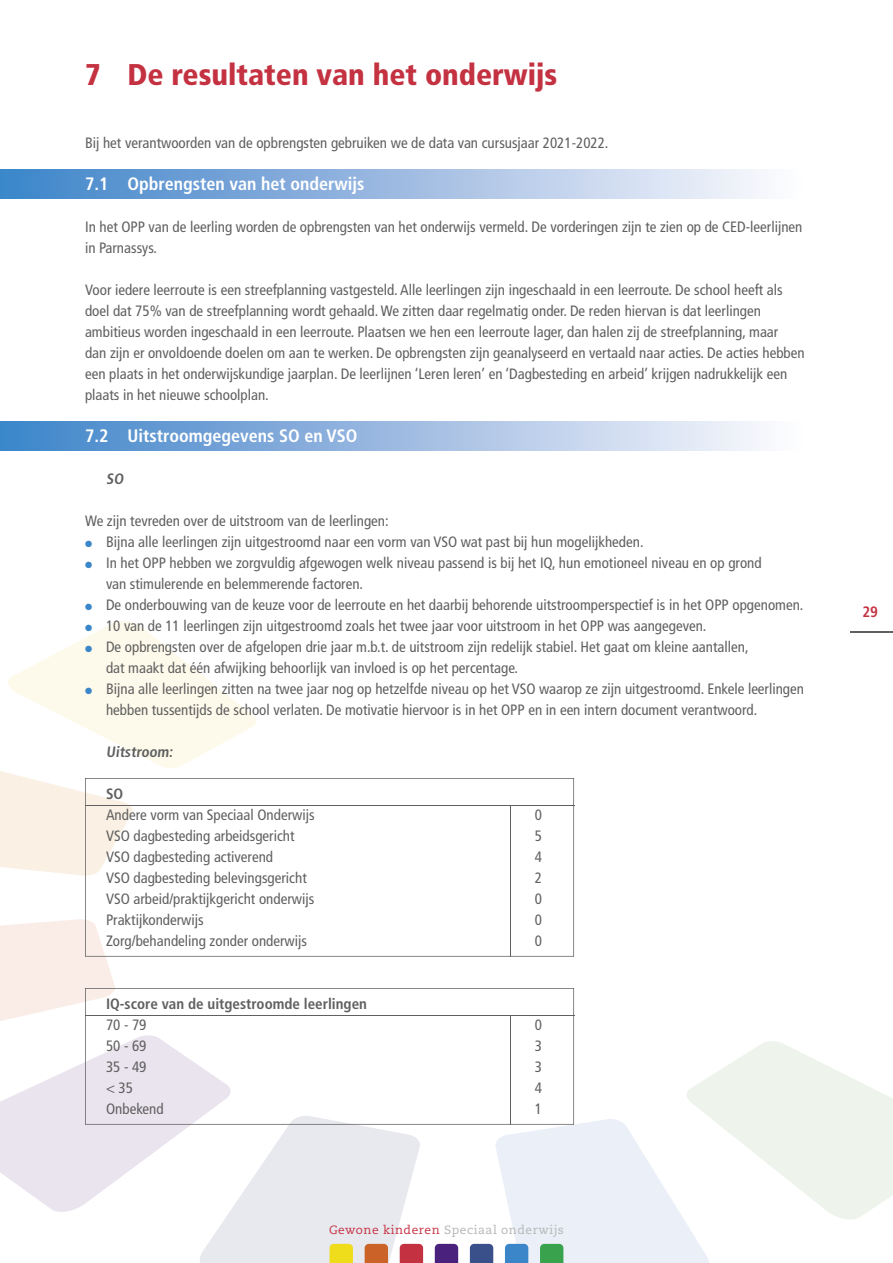
<style>
.page{position:relative;width:893px;height:1263px;background:#fff}
.page>*{position:absolute;margin:0;border:0;box-sizing:border-box;transform-origin:0 0}
.t1{font:900 condensed 30px "Frutiger LT Std";color:#c43242}
.t2{font:700 condensed 18px "Frutiger LT Std";color:#fff}
.t3{font:condensed 15px/21px "Frutiger LT Std";color:#606060}
.t4{font:700 condensed 15px "Frutiger LT Std";color:#606060}
.t5{font:700 condensed 15px "Frutiger LT Std";color:#c43242}
.t6{font:12px "Caecilia LT Pro 55 Roman";letter-spacing:.045em;color:#b5b5b5}
.s1{color:#3a86c9}
.s2{color:#c43242}
</style>
<div class="page">
<svg style="left:0;top:621px;width:256px;height:254px"></svg>
<svg style="left:0;top:919px;width:115px;height:102px;background:#faefea"></svg>
<svg style="left:0;top:1062px;width:423px;height:201px"></svg>
<svg style="left:435px;top:1244px;width:23px;height:19px"></svg>
<svg style="left:470px;top:1041px;width:423px;height:222px"></svg>
<hr style="left:850px;top:631px;width:43px;height:1px;background:#606060">
<div style="left:0;top:169px;width:808px;height:30px;background:linear-gradient(to right,#3c81c8,#fffafe)"></div>
<div style="left:0;top:421px;width:808px;height:30px;background:linear-gradient(to right,#3c81c8,#fffafe)"></div>
<svg style="left:85px;top:778px;width:489px;height:179px"></svg>
<hr style="left:510px;top:805px;width:1px;height:152px;background:#606060">
<hr style="left:85px;top:805px;width:489px;height:1px;background:#606060">
<svg style="left:85px;top:988px;width:489px;height:137px"></svg>
<hr style="left:510px;top:1015px;width:1px;height:110px;background:#606060">
<hr style="left:85px;top:1015px;width:489px;height:1px;background:#606060">
<h1 class="t1" style="left:85px;top:57px;width:474px">7 De resultaten van het onderwijs</h1>
<p class="t3" style="left:85px;top:132px;width:525px">Bij het verantwoorden van de opbrengsten gebruiken we de data van cursusjaar 2021-2022.</p>
<p class="t2" style="left:85px;top:173px;width:281px">7.1 Opbrengsten van het onderwijs</p>
<p class="t3" style="left:85px;top:216px;width:719px">In het OPP van de leerling worden de opbrengsten van het onderwijs vermeld. De vorderingen zijn te zien op de CED-leerlijnen in Parnassys.</p>
<p class="t3" style="left:85px;top:279px;width:721px">Voor iedere leerroute is een streefplanning vastgesteld. Alle leerlingen zijn ingeschaald in een leerroute. De school heeft als doel dat 75% van de streefplanning wordt gehaald. We zitten daar regelmatig onder. De reden hiervan is dat leerlingen ambitieus worden ingeschaald in een leerroute. Plaatsen we hen een leerroute lager, dan halen zij de streefplanning, maar<br>dan zijn er onvoldoende doelen om aan te werken. De opbrengsten zijn geanalyseerd en vertaald naar acties. De acties hebben een plaats in het onderwijskundige jaarplan. De leerlijnen ‘Leren leren’ en ‘Dagbesteding en arbeid’ krijgen nadrukkelijk een plaats in het nieuwe schoolplan.</p>
<p class="t2" style="left:85px;top:425px;width:274px">7.2 Uitstroomgegevens SO en VSO</p>
<p class="t4" style="left:106px;top:470px;width:21px">SO</p>
<p class="t3" style="left:85px;top:510px;width:305px">We zijn tevreden over de uitstroom van de leerlingen:</p>
<p class="t3" style="left:85px;top:531px;width:560px"><span class="s1">●</span> Bijna alle leerlingen zijn uitgestroomd naar een vorm van VSO wat past bij hun mogelijkheden.</p>
<p class="t3" style="left:106px;top:552px;width:657px;text-indent:-21px"><span class="s1">●</span> In het OPP hebben we zorgvuldig afgewogen welk niveau passend is bij het IQ, hun emotioneel niveau en op grond van stimulerende en belemmerende factoren.</p>
<p class="t3" style="left:85px;top:594px;width:720px"><span class="s1">●</span> De onderbouwing van de keuze voor de leerroute en het daarbij behorende uitstroomperspectief is in het OPP opgenomen.</p>
<p class="t3" style="left:85px;top:615px;width:623px"><span class="s1">●</span> 10 van de 11 leerlingen zijn uitgestroomd zoals het twee jaar voor uitstroom in het OPP was aangegeven.</p>
<p class="t3" style="left:106px;top:636px;width:644px;text-indent:-21px"><span class="s1">●</span> De opbrengsten over de afgelopen drie jaar m.b.t. de uitstroom zijn redelijk stabiel. Het gaat om kleine aantallen, dat maakt dat één afwijking behoorlijk van invloed is op het percentage.</p>
<p class="t3" style="left:106px;top:678px;width:699px;text-indent:-21px"><span class="s1">●</span> Bijna alle leerlingen zitten na twee jaar nog op hetzelfde niveau op het VSO waarop ze zijn uitgestroomd. Enkele leerlingen hebben tussentijds de school verlaten. De motivatie hiervoor is in het OPP en in een intern document verantwoord.</p>
<p class="t4" style="left:106px;top:743px;width:70px">Uitstroom:</p>
<p class="t4" style="left:106px;top:785px;width:19px">SO</p>
<p class="t3" style="left:106px;top:804px;width:210px">Andere vorm van Speciaal Onderwijs</p>
<p class="t3" style="left:535px;top:804px;width:9px">0</p>
<p class="t3" style="left:106px;top:825px;width:190px">VSO dagbesteding arbeidsgericht</p>
<p class="t3" style="left:535px;top:825px;width:9px">5</p>
<p class="t3" style="left:106px;top:846px;width:169px">VSO dagbesteding activerend</p>
<p class="t3" style="left:535px;top:846px;width:9px">4</p>
<p class="t3" style="left:106px;top:867px;width:202px">VSO dagbesteding belevingsgericht</p>
<p class="t3" style="left:535px;top:867px;width:9px">2</p>
<p class="t3" style="left:106px;top:888px;width:210px">VSO arbeid/praktijkgericht onderwijs</p>
<p class="t3" style="left:535px;top:888px;width:9px">0</p>
<p class="t3" style="left:106px;top:909px;width:99px">Praktijkonderwijs</p>
<p class="t3" style="left:535px;top:909px;width:9px">0</p>
<p class="t3" style="left:106px;top:930px;width:203px">Zorg/behandeling zonder onderwijs</p>
<p class="t3" style="left:535px;top:930px;width:9px">0</p>
<p class="t4" style="left:106px;top:995px;width:262px">IQ-score van de uitgestroomde leerlingen</p>
<p class="t3" style="left:106px;top:1014px;width:42px">70 - 79</p>
<p class="t3" style="left:535px;top:1014px;width:9px">0</p>
<p class="t3" style="left:106px;top:1035px;width:42px">50 - 69</p>
<p class="t3" style="left:535px;top:1035px;width:9px">3</p>
<p class="t3" style="left:106px;top:1056px;width:42px">35 - 49</p>
<p class="t3" style="left:535px;top:1056px;width:9px">3</p>
<p class="t3" style="left:106px;top:1077px;width:29px">&lt; 35</p>
<p class="t3" style="left:535px;top:1077px;width:9px">4</p>
<p class="t3" style="left:106px;top:1098px;width:59px">Onbekend</p>
<p class="t3" style="left:535px;top:1098px;width:9px">1</p>
<p class="t6" style="left:329px;top:1221px;width:236px"><span class="s2">Gewone kinderen</span> Speciaal onderwijs</p>
<p class="t5" style="left:862px;top:603px;width:17px">29</p>
</div>
